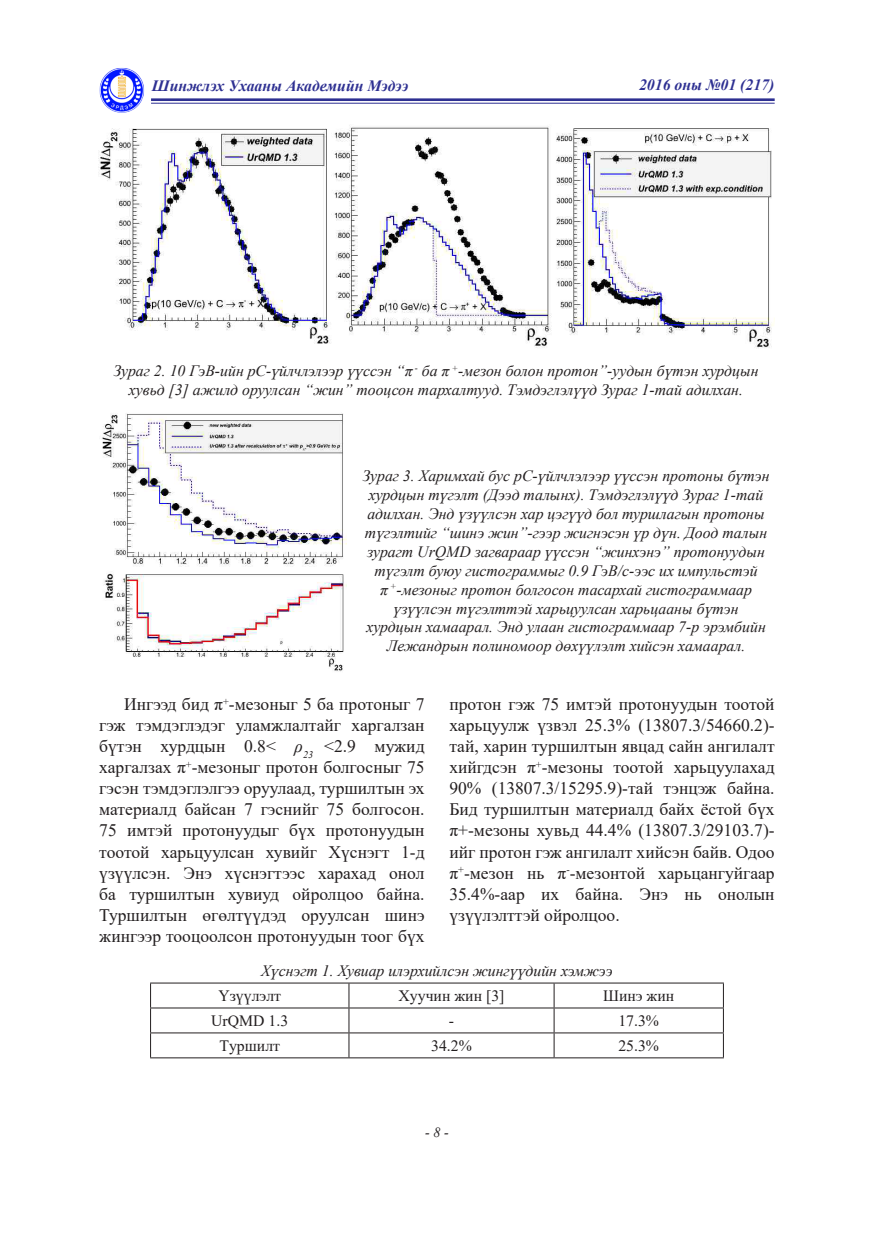
<style>
.page{position:relative;width:874px;height:1241px;background:#fff}
.page>*{position:absolute;margin:0;border:0;box-sizing:border-box;transform-origin:0 0}
.t1{font:17.5px/21px "Times New Roman";color:#231f20;text-align:justify}
.t2{font:italic 15.75px/18.9px "Times New Roman";color:#231f20;text-align:center}
.t3{font:15.75px "Times New Roman";color:#231f20}
.t4{font:italic 700 15.75px "Times New Roman";color:#2e3092}
.t5{font:italic 14px "Times New Roman";color:#231f20}
.s1{font-style:italic}
</style>
<div class="page">
<hr style="left:151px;top:98px;width:623px;height:3px;background:#2e3092">
<hr style="left:151px;top:103px;width:623px;height:1px;background:#2e3092">
<img style="left:99px;top:68px;width:45px;height:45px">
<img style="left:102px;top:413px;width:244px;height:259px">
<img style="left:98px;top:125px;width:676px;height:223px">
<hr style="left:150px;top:982px;width:199px;height:1px;background:#231f20">
<hr style="left:349px;top:982px;width:205px;height:1px;background:#231f20">
<hr style="left:554px;top:982px;width:169px;height:1px;background:#231f20">
<hr style="left:150px;top:1007px;width:199px;height:1px;background:#231f20">
<hr style="left:349px;top:1007px;width:205px;height:1px;background:#231f20">
<hr style="left:554px;top:1007px;width:169px;height:1px;background:#231f20">
<hr style="left:150px;top:1032px;width:199px;height:1px;background:#231f20">
<svg style="left:150px;top:983px;width:1px;height:74px"></svg>
<hr style="left:349px;top:1032px;width:205px;height:1px;background:#231f20">
<svg style="left:348px;top:983px;width:1px;height:74px"></svg>
<hr style="left:554px;top:1032px;width:169px;height:1px;background:#231f20">
<svg style="left:553px;top:983px;width:1px;height:74px"></svg>
<svg style="left:722px;top:983px;width:1px;height:74px"></svg>
<hr style="left:150px;top:1057px;width:199px;height:1px;background:#231f20">
<hr style="left:349px;top:1057px;width:205px;height:1px;background:#231f20">
<hr style="left:554px;top:1057px;width:169px;height:1px;background:#231f20">
<p class="t4" style="left:152px;top:75px;width:258px">Шинжлэх Ухааны Академийн Мэдээ</p>
<p class="t4" style="left:638px;top:74px;width:137px">2016 оны №01 (217)</p>
<p class="t2" style="left:113px;top:360px;width:646px">Зураг 2. 10 ГэВ-ийн рС-үйлчлэлээр үүссэн “π <sup>-</sup> ба π <sup>+</sup>-мезон болон протон”-уудын бүтэн хурдцын хувьд [3] ажилд оруулсан “жин” тооцсон тархалтууд. Тэмдэглэлүүд Зураг 1-тай адилхан.</p>
<p class="t2" style="left:362px;top:466px;width:408px">Зураг 3. Харимхай бус рС-үйлчлэлээр үүссэн протоны бүтэн хурдцын түгэлт (Дээд талынх). Тэмдэглэлүүд Зураг 1-тай адилхан. Энд үзүүлсэн хар цэгүүд бол туршлагын протоны түгэлтийг “шинэ жин”-гээр жигнэсэн үр дүн. Доод талын зурагт UrQMD загвараар үүссэн “жинхэнэ” протонуудын түгэлт буюу гистограммыг 0.9 ГэВ/с-ээс их импульстэй<br>π <sup>+</sup>-мезоныг протон болгосон тасархай гистограммаар үзүүлсэн түгэлттэй харьцуулсан харьцааны бүтэн<br>хурдцын хамаарал. Энд улаан гистограммаар 7-р эрэмбийн Лежандрын полиномоор дөхүүлэлт хийсэн хамаарал.</p>
<p class="t1" style="left:99px;top:693px;width:326px;text-indent:25px">Ингээд бид π<sup>+</sup>-мезоныг 5 ба протоныг 7 гэж тэмдэглэдэг уламжлалтайг харгалзан бүтэн хурдцын 0.8&lt; <span class="s1">ρ</span><sub>23</sub> &lt;2.9 мужид харгалзах π<sup>+</sup>-мезоныг протон болгосныг 75 гэсэн тэмдэглэлгээ оруулаад, туршилтын эх материалд байсан 7 гэснийг 75 болгосон.<br>75 имтэй протонуудыг бүх протонуудын тоотой харьцуулсан хувийг Хүснэгт 1-д үзүүлсэн. Энэ хүснэгтээс харахад онол ба туршилтын хувиуд ойролцоо байна.<br>Туршилтын өгөлтүүдэд оруулсан шинэ жингээр тооцоолсон протонуудын тоог бүх</p>
<p class="t1" style="left:449px;top:693px;width:326px">протон гэж 75 имтэй протонуудын тоотой харьцуулж үзвэл 25.3% (13807.3/54660.2)- тай, харин туршилтын явцад сайн ангилалт хийгдсэн π<sup>+</sup>-мезоны тоотой харьцуулахад 90% (13807.3/15295.9)-тай тэнцэж байна.<br>Бид туршилтын материалд байх ёстой бүх π+-мезоны хувьд 44.4% (13807.3/29103.7)- ийг протон гэж ангилалт хийсэн байв. Одоо π<sup>+</sup>-мезон нь π<sup>-</sup>-мезонтой харьцангуйгаар 35.4%-аар их байна. Энэ нь онолын үзүүлэлттэй ойролцоо.</p>
<p class="t2" style="left:261px;top:960px;width:353px">Хүснэгт 1. Хувиар илэрхийлсэн жингүүдийн хэмжээ</p>
<p class="t3" style="left:218px;top:984px;width:64px">Үзүүлэлт</p>
<p class="t3" style="left:398px;top:984px;width:107px">Хуучин жин [3]</p>
<p class="t3" style="left:602px;top:984px;width:73px">Шинэ жин</p>
<p class="t3" style="left:211px;top:1009px;width:78px">UrQMD 1.3</p>
<p class="t3" style="left:448px;top:1009px;width:7px">-</p>
<p class="t3" style="left:618px;top:1009px;width:42px">17.3%</p>
<p class="t3" style="left:219px;top:1034px;width:62px">Туршилт</p>
<p class="t3" style="left:431px;top:1034px;width:42px">34.2%</p>
<p class="t3" style="left:618px;top:1034px;width:42px">25.3%</p>
<p class="t5" style="left:425px;top:1122px;width:25px">- 8 -</p>
</div>
